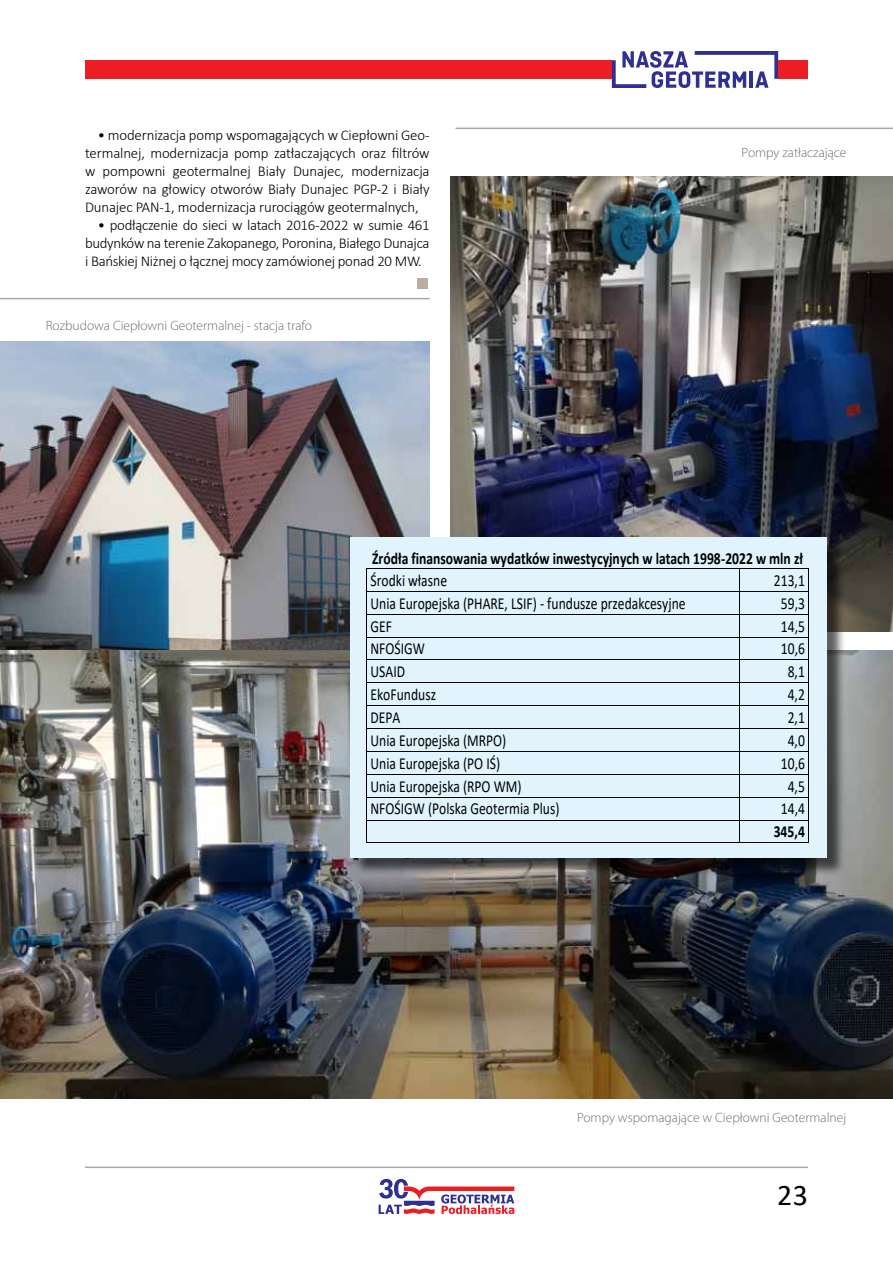
<style>
.page{position:relative;width:893px;height:1263px;background:#fff}
.page>*{position:absolute;margin:0;border:0;box-sizing:border-box;transform-origin:0 0}
.t1{font:30px "Calibri";color:#000}
.t2{font:16.8px "Calibri";color:#000;scale:.81 1}
.t3{font:700 16.8px "Calibri";color:#000;scale:.81 1}
.t4{font:300 15px/18px "Calibri";letter-spacing:-.02em;color:#000;text-align:justify}
.t5{font:300 13.5px "Myriad Pro";color:#6d6e71}
</style>
<div class="page">
<img style="left:0;top:341px;width:430px;height:310px">
<img style="left:0;top:651px;width:893px;height:447px">
<hr style="left:0;top:298px;width:430px;height:1px;background:#a7a9ac">
<img style="left:450px;top:176px;width:443px;height:455px">
<hr style="left:455px;top:128px;width:438px;height:1px;background:#a7a9ac">
<div style="left:353px;top:539px;width:493px;height:337px;background:#000;opacity:.63"></div>
<div style="left:351px;top:537px;width:476px;height:320px;background:#e1f4fd"></div>
<hr style="left:367px;top:568px;width:372px;height:1px;background:#000">
<hr style="left:740px;top:568px;width:68px;height:1px;background:#000">
<hr style="left:367px;top:591px;width:372px;height:1px;background:#000">
<hr style="left:740px;top:591px;width:68px;height:1px;background:#000">
<hr style="left:367px;top:614px;width:372px;height:1px;background:#000">
<hr style="left:740px;top:614px;width:68px;height:1px;background:#000">
<hr style="left:367px;top:637px;width:372px;height:1px;background:#000">
<hr style="left:740px;top:637px;width:68px;height:1px;background:#000">
<hr style="left:367px;top:660px;width:372px;height:1px;background:#000">
<hr style="left:740px;top:660px;width:68px;height:1px;background:#000">
<hr style="left:367px;top:682px;width:372px;height:1px;background:#000">
<hr style="left:740px;top:682px;width:68px;height:1px;background:#000">
<hr style="left:367px;top:705px;width:372px;height:1px;background:#000">
<hr style="left:740px;top:705px;width:68px;height:1px;background:#000">
<hr style="left:367px;top:728px;width:372px;height:1px;background:#000">
<hr style="left:740px;top:728px;width:68px;height:1px;background:#000">
<hr style="left:367px;top:751px;width:372px;height:1px;background:#000">
<hr style="left:740px;top:751px;width:68px;height:1px;background:#000">
<hr style="left:367px;top:774px;width:372px;height:1px;background:#000">
<hr style="left:740px;top:774px;width:68px;height:1px;background:#000">
<hr style="left:367px;top:797px;width:372px;height:1px;background:#000">
<hr style="left:740px;top:797px;width:68px;height:1px;background:#000">
<hr style="left:367px;top:820px;width:372px;height:1px;background:#000">
<hr style="left:740px;top:820px;width:68px;height:1px;background:#000">
<svg style="left:366px;top:568px;width:2px;height:275px"></svg>
<hr style="left:367px;top:843px;width:372px;height:1px;background:#000">
<svg style="left:739px;top:568px;width:1px;height:275px"></svg>
<hr style="left:740px;top:843px;width:68px;height:1px;background:#000">
<svg style="left:808px;top:568px;width:1px;height:275px"></svg>
<div style="left:417px;top:278px;width:11px;height:10px;background:#bbac9e"></div>
<hr style="left:85px;top:1166px;width:723px;height:2px;background:#a7a9ac">
<div style="left:85px;top:60px;width:527px;height:19px;background:#ed1d24"></div>
<svg style="left:612px;top:51px;width:166px;height:37px"></svg>
<div style="left:778px;top:60px;width:30px;height:19px;background:#ed1d24"></div>
<svg style="left:379px;top:1179px;width:135px;height:35px"></svg>
<p class="t4" style="left:85px;top:126px;width:346px;text-indent:13px">• modernizacja pomp wspomagających w Ciepłowni Geo&shy;termalnej, modernizacja pomp zatłaczających oraz filtrów w pompowni geotermalnej Biały Dunajec, modernizacja zaworów na głowicy otworów Biały Dunajec PGP-2 i Biały Dunajec PAN-1, modernizacja rurociągów geotermalnych,</p>
<p class="t4" style="left:85px;top:216px;width:346px;text-indent:13px">• podłączenie do sieci w latach 2016-2022 w sumie 461 budynków na terenie Zakopanego, Poronina, Białego Dunajca i Bańskiej Niżnej o łącznej mocy zamówionej ponad 20 MW.</p>
<p class="t5" style="left:46px;top:317px;width:268px">Rozbudowa Ciepłowni Geotermalnej - stacja trafo</p>
<p class="t5" style="left:742px;top:145px;width:106px">Pompy zatłaczające</p>
<p class="t3" style="left:372px;top:546px;width:533px">Źródła finansowania wydatków inwestycyjnych w latach 1998-2022 w mln zł</p>
<p class="t2" style="left:370px;top:568px;width:96px">Środki własne</p>
<p class="t2" style="left:774px;top:568px;width:40px">213,1</p>
<p class="t2" style="left:370px;top:591px;width:391px">Unia Europejska (PHARE, LSIF) - fundusze przedakcesyjne</p>
<p class="t2" style="left:781px;top:591px;width:31px">59,3</p>
<p class="t2" style="left:370px;top:614px;width:28px">GEF</p>
<p class="t2" style="left:781px;top:614px;width:31px">14,5</p>
<p class="t2" style="left:370px;top:637px;width:69px">NFOŚIGW</p>
<p class="t2" style="left:781px;top:637px;width:31px">10,6</p>
<p class="t2" style="left:370px;top:660px;width:44px">USAID</p>
<p class="t2" style="left:788px;top:660px;width:23px">8,1</p>
<p class="t2" style="left:370px;top:683px;width:83px">EkoFundusz</p>
<p class="t2" style="left:788px;top:683px;width:23px">4,2</p>
<p class="t2" style="left:370px;top:706px;width:39px">DEPA</p>
<p class="t2" style="left:788px;top:706px;width:23px">2,1</p>
<p class="t2" style="left:370px;top:729px;width:169px">Unia Europejska (MRPO)</p>
<p class="t2" style="left:788px;top:729px;width:23px">4,0</p>
<p class="t2" style="left:370px;top:751px;width:162px">Unia Europejska (PO IŚ)</p>
<p class="t2" style="left:781px;top:751px;width:31px">10,6</p>
<p class="t2" style="left:370px;top:774px;width:188px">Unia Europejska (RPO WM)</p>
<p class="t2" style="left:788px;top:774px;width:23px">4,5</p>
<p class="t2" style="left:370px;top:797px;width:235px">NFOŚIGW (Polska Geotermia Plus)</p>
<p class="t2" style="left:781px;top:797px;width:31px">14,4</p>
<p class="t3" style="left:774px;top:820px;width:40px">345,4</p>
<p class="t5" style="left:577px;top:1109px;width:271px">Pompy wspomagające w Ciepłowni Geotermalnej</p>
<h1 class="t1" style="left:777px;top:1174px;width:32px">23</h1>
</div>
